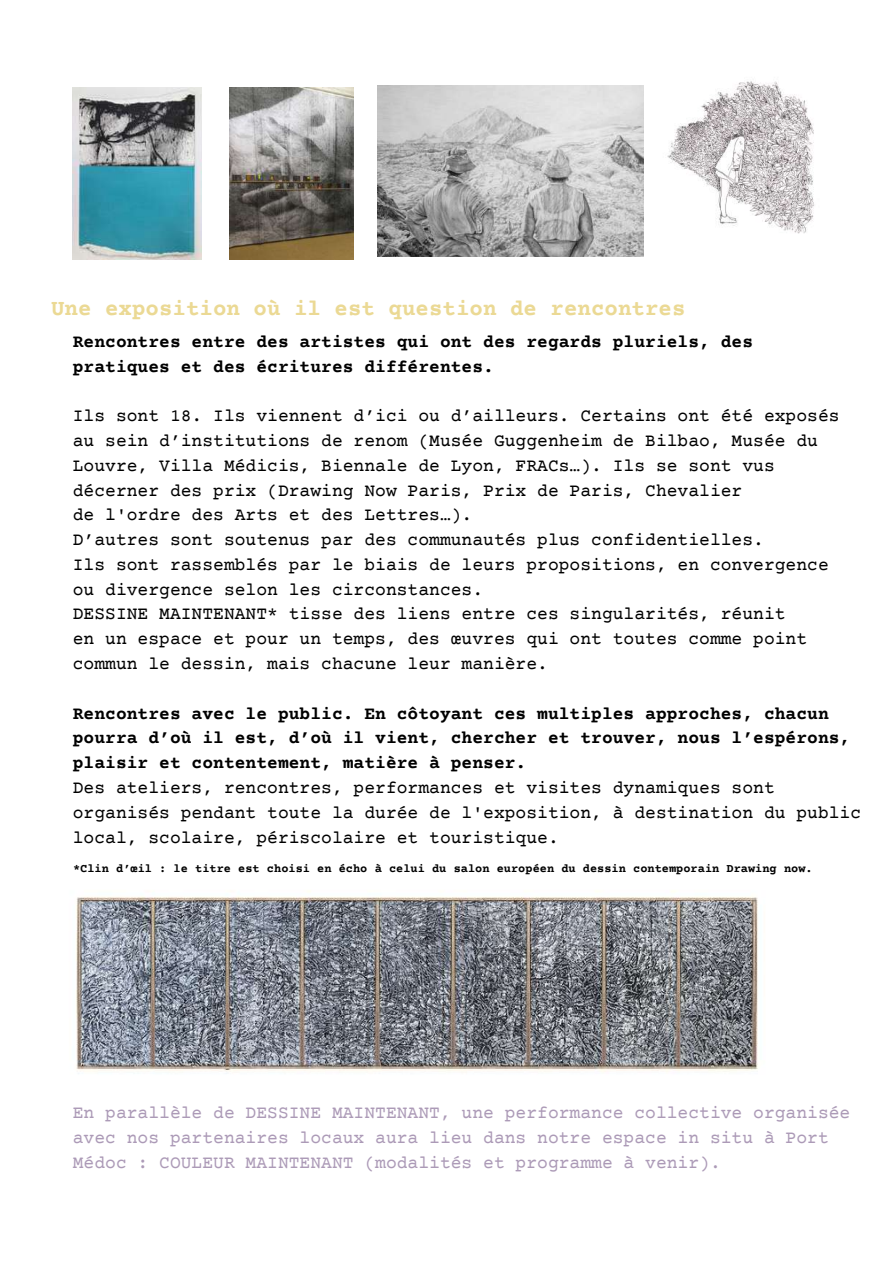
<style>
.page{position:relative;width:894px;height:1264px;background:#fff}
.page>*{position:absolute;margin:0;border:0;box-sizing:border-box;transform-origin:0 0}
.t1{font:700 22.5px "Courier Prime";color:#ebd994}
.t2{font:18px/24.8px "Courier Prime";color:#000}
.t3{font:700 18px/24.8px "Courier Prime";color:#000}
.t4{font:18px/24.8px "Courier Prime";color:#ac9ab7}
.t5{font:700 12px "Courier Prime";color:#000}
</style>
<div class="page">
<img style="left:76px;top:891px;width:682px;height:183px">
<img style="left:73px;top:88px;width:128px;height:171px">
<img style="left:570px;top:81px;width:244px;height:176px">
<img style="left:377px;top:86px;width:266px;height:171px">
<img style="left:229px;top:88px;width:124px;height:171px">
<p class="t1" style="left:51px;top:299px;width:635px">Une exposition où il est question de rencontres</p>
<p class="t3" style="left:73px;top:331px;width:681px">Rencontres entre des artistes qui ont des regards pluriels, des pratiques et des écritures différentes.</p>
<p class="t2" style="left:73px;top:405px;width:768px">Ils sont 18. Ils viennent d’ici ou d’ailleurs. Certains ont été exposés au sein d’institutions de renom (Musée Guggenheim de Bilbao, Musée du Louvre, Villa Médicis, Biennale de Lyon, FRACs…). Ils se sont vus décerner des prix (Drawing Now Paris, Prix de Paris, Chevalier<br>de l'ordre des Arts et des Lettres…).<br>D’autres sont soutenus par des communautés plus confidentielles.<br>Ils sont rassemblés par le biais de leurs propositions, en convergence ou divergence selon les circonstances.<br>DESSINE MAINTENANT* tisse des liens entre ces singularités, réunit<br>en un espace et pour un temps, des œuvres qui ont toutes comme point commun le dessin, mais chacune leur manière.</p>
<p class="t3" style="left:73px;top:702px;width:778px">Rencontres avec le public. En côtoyant ces multiples approches, chacun pourra d’où il est, d’où il vient, chercher et trouver, nous l’espérons, plaisir et contentement, matière à penser.</p>
<p class="t2" style="left:73px;top:777px;width:789px">Des ateliers, rencontres, performances et visites dynamiques sont organisés pendant toute la durée de l'exposition, à destination du public local, scolaire, périscolaire et touristique.</p>
<p class="t5" style="left:73px;top:863px;width:741px">*Clin d’œil : le titre est choisi en écho à celui du salon européen du dessin contemporain Drawing now.</p>
<p class="t4" style="left:73px;top:1102px;width:778px">En parallèle de DESSINE MAINTENANT, une performance collective organisée avec nos partenaires locaux aura lieu dans notre espace in situ à Port<br>Médoc : COULEUR MAINTENANT (modalités et programme à venir).</p>
</div>
